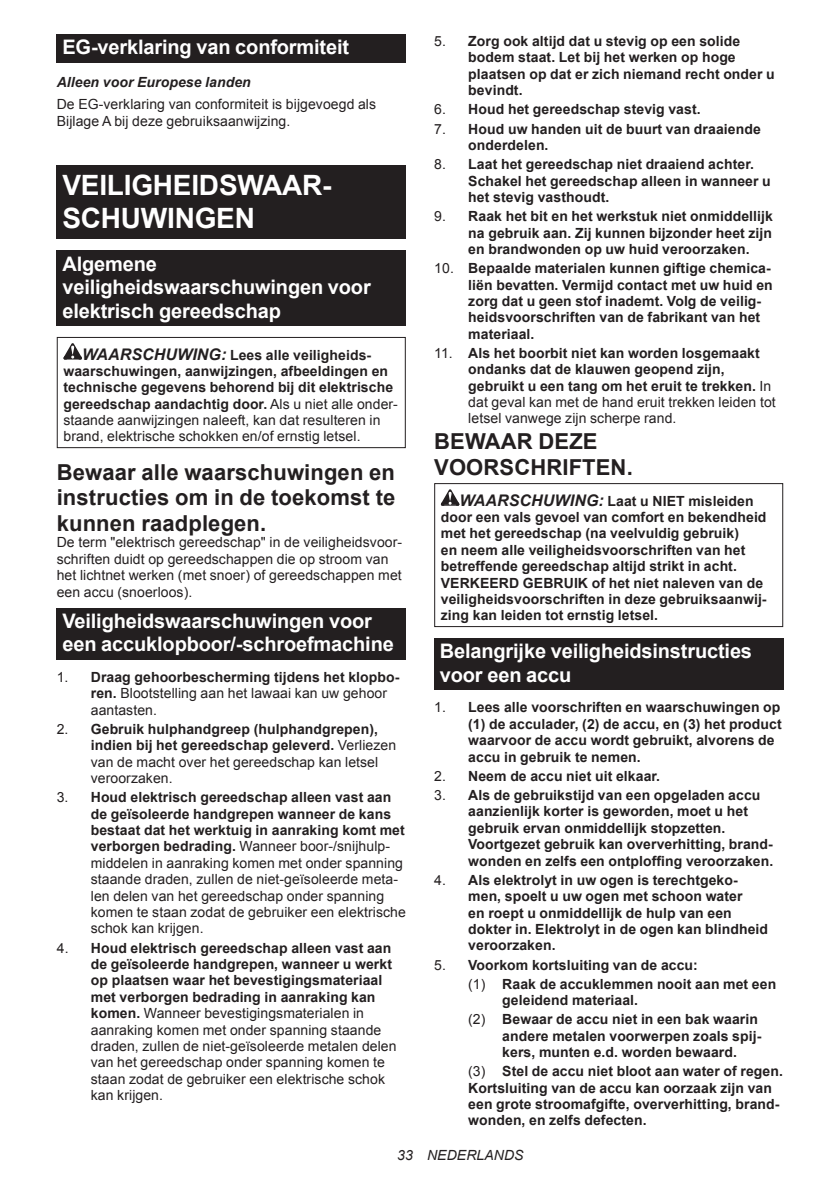
<style>
.page{position:relative;width:840px;height:1191px;background:#fff}
.page>*{position:absolute;margin:0;border:0;box-sizing:border-box;transform-origin:0 0}
.t1{font:700 28px/32.8px "Arial";letter-spacing:-.01em;color:#fff}
.t2{font:700 22px/25.8px "Arial";letter-spacing:.005em;color:#231f20;text-align:justify}
.t3{font:700 20px/23.4px "Arial";letter-spacing:-.01em;color:#fff}
.t4{font:700 14px/16.4px "Arial";letter-spacing:.005em;color:#231f20}
.t5{font:14px/16.4px "Arial";letter-spacing:.005em;color:#231f20}
.t6{font:italic 700 14px "Arial";letter-spacing:.005em;color:#231f20}
.t7{font:italic 14px "Arial";letter-spacing:.005em;color:#231f20}
.s1{font-style:italic;font-size:16px}
.s2{font-weight:400}
.s3{font-weight:700}
</style>
<div class="page">
<div style="left:57px;top:34px;width:348px;height:29px;background:#231f20"></div>
<div style="left:57px;top:166px;width:348px;height:73px;background:#231f20"></div>
<div style="left:57px;top:251px;width:348px;height:75px;background:#231f20"></div>
<svg style="left:63px;top:343px;width:19px;height:16px"></svg>
<div style="left:57px;top:337px;width:348px;height:111px;border:1px solid #231f20"></div>
<div style="left:57px;top:608px;width:348px;height:52px;background:#231f20"></div>
<svg style="left:440px;top:489px;width:19px;height:17px"></svg>
<div style="left:434px;top:483px;width:348px;height:144px;border:1px solid #231f20"></div>
<div style="left:434px;top:638px;width:348px;height:52px;background:#231f20"></div>
<h3 class="t3" style="left:62px;top:36px;width:288px">EG-verklaring van conformiteit</h3>
<p class="t6" style="left:57px;top:73px;width:195px">Alleen voor Europese landen</p>
<p class="t5" style="left:57px;top:96px;width:321px">De EG-verklaring van conformiteit is bijgevoegd als<br>Bijlage A bij deze gebruiksaanwijzing.</p>
<h1 class="t1" style="left:62px;top:170px;width:270px">VEILIGHEIDSWAAR-<br>SCHUWINGEN</h1>
<h3 class="t3" style="left:62px;top:253px;width:310px">Algemene veiligheidswaarschuwingen voor elektrisch gereedschap</h3>
<p class="t4" style="left:63px;top:347px;width:336px;text-indent:19px"><span class="s1">WAARSCHUWING:</span> Lees alle veiligheids&shy;waarschuwingen, aanwijzingen, afbeeldingen en technische gegevens behorend bij dit elektrische gereedschap aandachtig door. <span class="s2">Als u niet alle onder&shy;staande aanwijzingen naleeft, kan dat resulteren in brand, elektrische schokken en/of ernstig letsel.</span></p>
<h2 class="t2" style="left:57px;top:459px;width:340px">Bewaar alle waarschuwingen en instructies om in de toekomst te kunnen raadplegen.</h2>
<p class="t5" style="left:57px;top:534px;width:346px">De term "elektrisch gereedschap" in de veiligheidsvoor&shy;schriften duidt op gereedschappen die op stroom van het lichtnet werken (met snoer) of gereedschappen met een accu (snoerloos).</p>
<h3 class="t3" style="left:62px;top:610px;width:333px">Veiligheidswaarschuwingen voor een accuklopboor/-schroefmachine</h3>
<p class="t5" style="left:91px;top:669px;width:310px;text-indent:-34px">1. <span class="s3">Draag gehoorbescherming tijdens het klopbo&shy;ren.</span> Blootstelling aan het lawaai kan uw gehoor aantasten.</p>
<p class="t4" style="left:91px;top:721px;width:307px;text-indent:-34px"><span class="s2">2.</span> Gebruik hulphandgreep (hulphandgrepen), indien bij het gereedschap geleverd. <span class="s2">Verliezen van de macht over het gereedschap kan letsel veroorzaken.</span></p>
<p class="t5" style="left:91px;top:789px;width:316px;text-indent:-34px">3. <span class="s3">Houd elektrisch gereedschap alleen vast aan de geïsoleerde handgrepen wanneer de kans bestaat dat het werktuig in aanraking komt met verborgen bedrading.</span> Wanneer boor-/snijhulp&shy;middelen in aanraking komen met onder spanning staande draden, zullen de niet-geïsoleerde meta&shy;len delen van het gereedschap onder spanning komen te staan zodat de gebruiker een elektrische schok kan krijgen.</p>
<p class="t5" style="left:91px;top:939px;width:307px;text-indent:-34px">4. <span class="s3">Houd elektrisch gereedschap alleen vast aan de geïsoleerde handgrepen, wanneer u werkt op plaatsen waar het bevestigingsmateriaal met verborgen bedrading in aanraking kan komen.</span> Wanneer bevestigingsmaterialen in aanraking komen met onder spanning staande draden, zullen de niet-geïsoleerde metalen delen van het gereedschap onder spanning komen te staan zodat de gebruiker een elektrische schok kan krijgen.</p>
<p class="t4" style="left:468px;top:33px;width:308px;text-indent:-34px"><span class="s2">5.</span> Zorg ook altijd dat u stevig op een solide bodem staat. Let bij het werken op hoge plaatsen op dat er zich niemand recht onder u bevindt.</p>
<p class="t4" style="left:434px;top:102px;width:268px"><span class="s2">6.</span> Houd het gereedschap stevig vast.</p>
<p class="t4" style="left:468px;top:121px;width:294px;text-indent:-34px"><span class="s2">7.</span> Houd uw handen uit de buurt van draaiende onderdelen.</p>
<p class="t4" style="left:468px;top:156px;width:304px;text-indent:-34px"><span class="s2">8.</span> Laat het gereedschap niet draaiend achter.<br>Schakel het gereedschap alleen in wanneer u het stevig vasthoudt.</p>
<p class="t4" style="left:468px;top:208px;width:306px;text-align:justify;text-indent:-34px"><span class="s2">9.</span> Raak het bit en het werkstuk niet onmiddellijk na gebruik aan. Zij kunnen bijzonder heet zijn en brandwonden op uw huid veroorzaken.</p>
<p class="t4" style="left:468px;top:260px;width:306px;text-indent:-34px"><span class="s2">10.</span> Bepaalde materialen kunnen giftige chemica&shy;liën bevatten. Vermijd contact met uw huid en zorg dat u geen stof inademt. Volg de veilig&shy;heidsvoorschriften van de fabrikant van het materiaal.</p>
<p class="t4" style="left:468px;top:345px;width:309px;text-indent:-34px"><span class="s2">11.</span> Als het boorbit niet kan worden losgemaakt ondanks dat de klauwen geopend zijn, gebruikt u een tang om het eruit te trekken. <span class="s2">In dat geval kan met de hand eruit trekken leiden tot letsel vanwege zijn scherpe rand.</span></p>
<h2 class="t2" style="left:434px;top:429px;width:200px">BEWAAR DEZE<br>VOORSCHRIFTEN.</h2>
<p class="t4" style="left:440px;top:493px;width:327px;text-indent:19px"><span class="s1">WAARSCHUWING:</span> Laat u NIET misleiden door een vals gevoel van comfort en bekendheid met het gereedschap (na veelvuldig gebruik)<br>en neem alle veiligheidsvoorschriften van het betreffende gereedschap altijd strikt in acht.<br>VERKEERD GEBRUIK of het niet naleven van de veiligheidsvoorschriften in deze gebruiksaanwij&shy;zing kan leiden tot ernstig letsel.</p>
<h3 class="t3" style="left:439px;top:640px;width:313px">Belangrijke veiligheidsinstructies voor een accu</h3>
<p class="t4" style="left:468px;top:699px;width:315px;text-indent:-34px"><span class="s2">1.</span> Lees alle voorschriften en waarschuwingen op (1) de acculader, (2) de accu, en (3) het product waarvoor de accu wordt gebruikt, alvorens de accu in gebruik te nemen.</p>
<p class="t4" style="left:434px;top:768px;width:227px"><span class="s2">2.</span> Neem de accu niet uit elkaar.</p>
<p class="t4" style="left:468px;top:787px;width:306px;text-indent:-34px"><span class="s2">3.</span> Als de gebruikstijd van een opgeladen accu aanzienlijk korter is geworden, moet u het gebruik ervan onmiddellijk stopzetten.<br>Voortgezet gebruik kan oververhitting, brand&shy;wonden en zelfs een ontploffing veroorzaken.</p>
<p class="t4" style="left:468px;top:872px;width:301px;text-indent:-34px"><span class="s2">4.</span> Als elektrolyt in uw ogen is terechtgeko&shy;men, spoelt u uw ogen met schoon water<br>en roept u onmiddellijk de hulp van een dokter in. Elektrolyt in de ogen kan blindheid veroorzaken.</p>
<p class="t4" style="left:468px;top:955px;width:309px;line-height:19.2px;text-indent:-34px"><span class="s2">5.</span> Voorkom kortsluiting van de accu:<br><span class="s2">(1)</span> Raak de accuklemmen nooit aan met een</p>
<p class="t4" style="left:468px;top:991px;width:291px;line-height:19.2px;text-indent:34px">geleidend materiaal.<br><span class="s2">(2)</span> Bewaar de accu niet in een bak waarin</p>
<p class="t4" style="left:502px;top:1028px;width:260px">andere metalen voorwerpen zoals spij&shy;kers, munten e.d. worden bewaard.</p>
<p class="t4" style="left:468px;top:1063px;width:316px"><span class="s2">(3)</span> Stel de accu niet bloot aan water of regen.<br>Kortsluiting van de accu kan oorzaak zijn van een grote stroomafgifte, oververhitting, brand&shy;wonden, en zelfs defecten.</p>
<p class="t7" style="left:397px;top:1146px;width:128px">33 NEDERLANDS</p>
</div>
